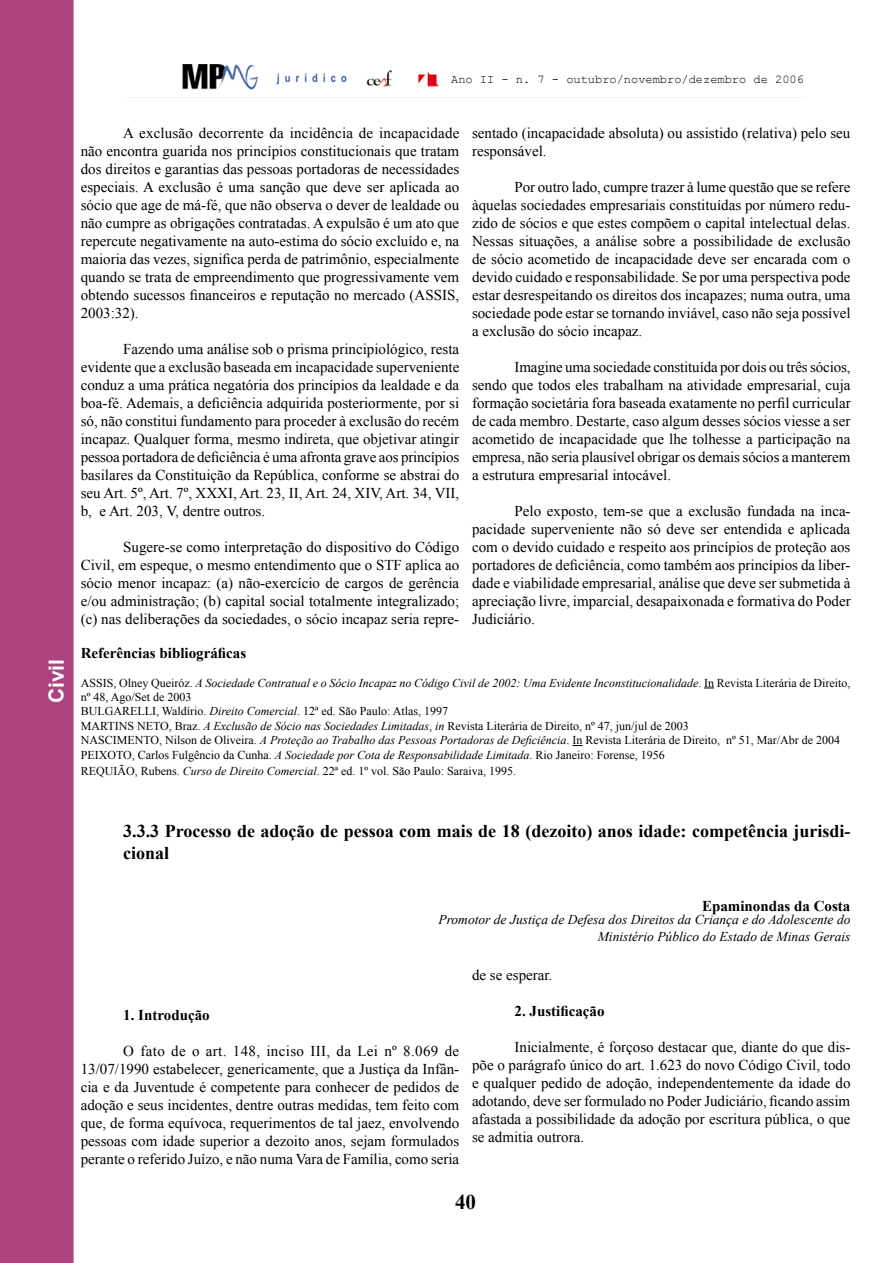
<style>
.page{position:relative;width:893px;height:1263px;background:#fff}
.page>*{position:absolute;margin:0;border:0;box-sizing:border-box;transform-origin:0 0}
.t1{font:700 21px "Arial";color:#fff}
.t2{font:700 21px "Times New Roman";color:#000}
.t3{font:700 18px/21.6px "Times New Roman";color:#000}
.t4{font:15px/18px "Times New Roman";color:#000;text-align:justify}
.t5{font:700 15px "Times New Roman";color:#000}
.t6{font:italic 13.5px/16.2px "Times New Roman";color:#000;text-align:right}
.t7{font:12px/14.4px "Times New Roman";color:#000}
.t8{font:12px "Courier New";color:#000}
.s1{font-style:italic}
</style>
<div class="page">
<div style="left:0;top:0;width:74px;height:1263px;background:#ab437f"></div>
<img style="left:127px;top:64px;width:679px;height:34px">
<p class="t8" style="left:451px;top:71px;width:354px">Ano II - n. 7 - outubro/novembro/dezembro de 2006</p>
<h1 class="t1" style="left:42px;top:703px;width:46px;rotate:-90deg">Civil</h1>
<p class="t4" style="left:81px;top:124px;width:380px;text-indent:43px">A exclusão decorrente da incidência de incapacidade não encontra guarida nos princípios constitucionais que tratam dos direitos e garantias das pessoas portadoras de necessidades especiais. A exclusão é uma sanção que deve ser aplicada ao sócio que age de má-fé, que não observa o dever de lealdade ou não cumpre as obrigações contratadas. A expulsão é um ato que repercute negativamente na auto-estima do sócio excluído e, na maioria das vezes, significa perda de patrimônio, especialmente quando se trata de empreendimento que progressivamente vem obtendo sucessos financeiros e reputação no mercado (ASSIS, 2003:32).</p>
<p class="t4" style="left:81px;top:340px;width:380px;text-indent:43px">Fazendo uma análise sob o prisma principiológico, resta evidente que a exclusão baseada em incapacidade superveniente conduz a uma prática negatória dos princípios da lealdade e da boa-fé. Ademais, a deficiência adquirida posteriormente, por si só, não constitui fundamento para proceder à exclusão do recém incapaz. Qualquer forma, mesmo indireta, que objetivar atingir pessoa portadora de deficiência é uma afronta grave aos princípios basilares da Constituição da República, conforme se abstrai do seu Art. 5º, Art. 7º, XXXI, Art. 23, II, Art. 24, XIV, Art. 34, VII, b, e Art. 203, V, dentre outros.</p>
<p class="t4" style="left:81px;top:537px;width:380px;text-indent:43px">Sugere-se como interpretação do dispositivo do Código Civil, em espeque, o mesmo entendimento que o STF aplica ao sócio menor incapaz: (a) não-exercício de cargos de gerência e/ou administração; (b) capital social totalmente integralizado; (c) nas deliberações da sociedades, o sócio incapaz seria repre-</p>
<p class="t4" style="left:472px;top:124px;width:380px">sentado (incapacidade absoluta) ou assistido (relativa) pelo seu responsável.</p>
<p class="t4" style="left:472px;top:178px;width:380px;text-indent:43px">Por outro lado, cumpre trazer à lume questão que se refere àquelas sociedades empresariais constituídas por número redu&shy;zido de sócios e que estes compõem o capital intelectual delas.<br>Nessas situações, a análise sobre a possibilidade de exclusão de sócio acometido de incapacidade deve ser encarada com o devido cuidado e responsabilidade. Se por uma perspectiva pode estar desrespeitando os direitos dos incapazes; numa outra, uma sociedade pode estar se tornando inviável, caso não seja possível a exclusão do sócio incapaz.</p>
<p class="t4" style="left:472px;top:357px;width:380px;text-indent:43px">Imagine uma sociedade constituída por dois ou três sócios, sendo que todos eles trabalham na atividade empresarial, cuja formação societária fora baseada exatamente no perfil curricular de cada membro. Destarte, caso algum desses sócios viesse a ser acometido de incapacidade que lhe tolhesse a participação na empresa, não seria plausível obrigar os demais sócios a manterem a estrutura empresarial intocável.</p>
<p class="t4" style="left:472px;top:501px;width:380px;text-indent:43px">Pelo exposto, tem-se que a exclusão fundada na inca&shy;pacidade superveniente não só deve ser entendida e aplicada com o devido cuidado e respeito aos princípios de proteção aos portadores de deficiência, como também aos princípios da liber&shy;dade e viabilidade empresarial, análise que deve ser submetida à apreciação livre, imparcial, desapaixonada e formativa do Poder Judiciário.</p>
<p class="t5" style="left:81px;top:642px;width:167px">Referências bibliográficas</p>
<p class="t7" style="left:81px;top:675px;width:771px">ASSIS, Olney Queiróz. <span class="s1">A Sociedade Contratual e o Sócio Incapaz no Código Civil de 2002: Uma Evidente Inconstitucionalidade</span>. In Revista Literária de Direito, nº 48, Ago/Set de 2003<br>BULGARELLI, Waldírio. <span class="s1">Direito Comercial</span>. 12ª ed. São Paulo: Atlas, 1997<br>MARTINS NETO, Braz. <span class="s1">A Exclusão de Sócio nas Sociedades Limitadas</span>, <span class="s1">in</span> Revista Literária de Direito, nº 47, jun/jul de 2003<br>NASCIMENTO, Nilson de Oliveira. <span class="s1">A Proteção ao Trabalho das Pessoas Portadoras de Deficiência</span>. In Revista Literária de Direito, nº 51, Mar/Abr de 2004<br>PEIXOTO, Carlos Fulgêncio da Cunha. <span class="s1">A Sociedade por Cota de Responsabilidade Limitada</span>. Rio Janeiro: Forense, 1956</p>
<p class="t7" style="left:81px;top:763px;width:437px">REQUIÃO, Rubens. <span class="s1">Curso de Direito Comercial</span>. 22ª ed. 1º vol. São Paulo: Saraiva, 1995.</p>
<p class="t3" style="left:123px;top:820px;width:729px">3.3.3 Processo de adoção de pessoa com mais de 18 (dezoito) anos idade: competência jurisdi&shy;cional</p>
<p class="t5" style="left:702px;top:895px;width:150px">Epaminondas da Costa</p>
<p class="t6" style="left:438px;top:911px;width:413px">Promotor de Justiça de Defesa dos Direitos da Criança e do Adolescente do<br>Ministério Público do Estado de Minas Gerais</p>
<p class="t5" style="left:123px;top:1005px;width:88px">1. Introdução</p>
<p class="t4" style="left:81px;top:1042px;width:380px;text-indent:43px">O fato de o art. 148, inciso III, da Lei nº 8.069 de 13/07/1990 estabelecer, genericamente, que a Justiça da Infân&shy;cia e da Juventude é competente para conhecer de pedidos de adoção e seus incidentes, dentre outras medidas, tem feito com que, de forma equívoca, requerimentos de tal jaez, envolvendo pessoas com idade superior a dezoito anos, sejam formulados perante o referido Juízo, e não numa Vara de Família, como seria</p>
<p class="t4" style="left:472px;top:966px;width:82px">de se esperar.</p>
<p class="t5" style="left:514px;top:1000px;width:91px">2. Justificação</p>
<p class="t4" style="left:472px;top:1037px;width:380px;text-indent:43px">Inicialmente, é forçoso destacar que, diante do que dis&shy;põe o parágrafo único do art. 1.623 do novo Código Civil, todo e qualquer pedido de adoção, independentemente da idade do adotando, deve ser formulado no Poder Judiciário, ficando assim afastada a possibilidade da adoção por escritura pública, o que se admitia outrora.</p>
<h1 class="t2" style="left:455px;top:1188px;width:22px">40</h1>
</div>
